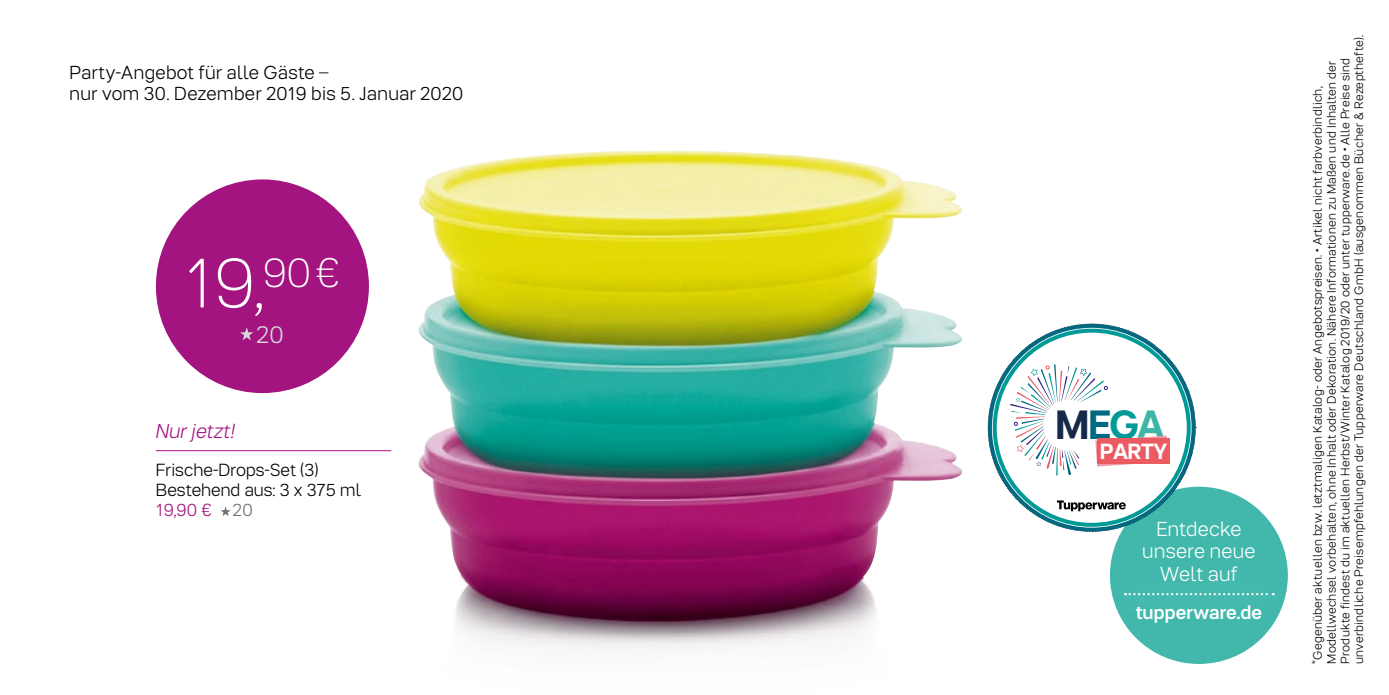
<style>
.page{position:relative;width:1389px;height:695px;background:#fff}
.page>*{position:absolute;margin:0;border:0;box-sizing:border-box;transform-origin:0 0}
.t1{font:100 70.5px "Tupper PRO";color:#fff}
.t2{font:700 40.75px "Tupper PRO";color:#16294a}
.t3{font:300 24px "Tupper PRO";color:#d7d8d8}
.t4{font:700 22px "Tupper PRO";letter-spacing:-.025em;color:#fff}
.t5{font:300 20.25px/22.5px "Tupper PRO";letter-spacing:.015em;color:#fff;text-align:center}
.t6{font:italic 300 20px "Tupper PRO";color:#a31480}
.t7{font:500 19px "Tupper PRO";letter-spacing:.005em;color:#fff}
.t8{font:300 18.75px/21.2px "Tupper PRO";letter-spacing:.02em;color:#000}
.t9{font:300 17.5px/20px "Tupper PRO";color:#000}
.t10{font:300 12.25px/13.8px "Tupper PRO";letter-spacing:.025em;color:#000}
.s1{color:#a31480}
.s2{color:#6f6f6e}
.s3{color:#006881}
.s4{color:#009b97}
.s5{color:#3eb6a7}
</style>
<div class="page">
<img style="left:418px;top:150px;width:544px;height:499px">
<svg style="left:220px;top:507px;width:11px;height:9px"></svg>
<hr style="left:156px;top:450px;width:235px;height:1px;background:#a31480">
<div style="left:156px;top:179px;width:213px;height:214px;background:#a31480;border-radius:50%"></div>
<svg style="left:240px;top:327px;width:13px;height:13px"></svg>
<div style="left:1110px;top:486px;width:178px;height:177px;background:#42b8ac;border-radius:50%"></div>
<svg style="left:1110px;top:565px;width:178px;height:57px"></svg>
<svg style="left:1125px;top:593px;width:149px;height:2px"></svg>
<svg style="left:988px;top:323px;width:208px;height:209px"></svg>
<svg style="left:1010px;top:364px;width:159px;height:111px"></svg>
<div style="left:1097px;top:438px;width:72px;height:26px;background:#eb5b62"></div>
<svg style="left:1057px;top:500px;width:70px;height:11px"></svg>
<div style="left:993px;top:328px;width:198px;height:198px;border:4px solid #009a97;border-radius:50%"></div>
<h3 class="t8" style="left:69px;top:62px;width:395px">Party-Angebot für alle Gäste –<br>nur vom 30. Dezember 2019 bis 5. Januar 2020</h3>
<h1 class="t1" style="left:184px;top:242px;width:158px">19,<sup>90€</sup></h1>
<h3 class="t3" style="left:257px;top:321px;width:28px">20</h3>
<h3 class="t6" style="left:156px;top:419px;width:81px">Nur jetzt!</h3>
<h3 class="t9" style="left:156px;top:460px;width:207px">Frische-Drops-Set (3)<br>Bestehend aus: 3 x 375 ml<br><span class="s1">19,90 €</span> <span class="s2">20</span></h3>
<h2 class="t2" style="left:1055px;top:410px;width:111px">M<span class="s3">E</span><span class="s4">G</span><span class="s5">A</span></h2>
<h3 class="t4" style="left:1100px;top:443px;width:69px">PARTY</h3>
<h3 class="t5" style="left:1142px;top:517px;width:115px">Entdecke unsere neue<br>Welt auf</h3>
<h3 class="t7" style="left:1136px;top:597px;width:128px">tupperware.de</h3>
<p class="t10" style="left:1311px;top:663px;width:630px;rotate:-90deg">*Gegenüber aktuellen bzw. letztmaligen Katalog- oder Angebotspreisen. • Artikel nicht farbverbindlich, Modellwechsel vorbehalten, ohne Inhalt oder Dekoration. Nähere Informationen zu Maßen und Inhalten der Produkte findest du im aktuellen Herbst/Winter Katalog 2019/20 oder unter tupperware.de • Alle Preise sind unverbindliche Preisempfehlungen der Tupperware Deutschland GmbH (ausgenommen Bücher &amp; Rezepthefte).</p>
</div>
